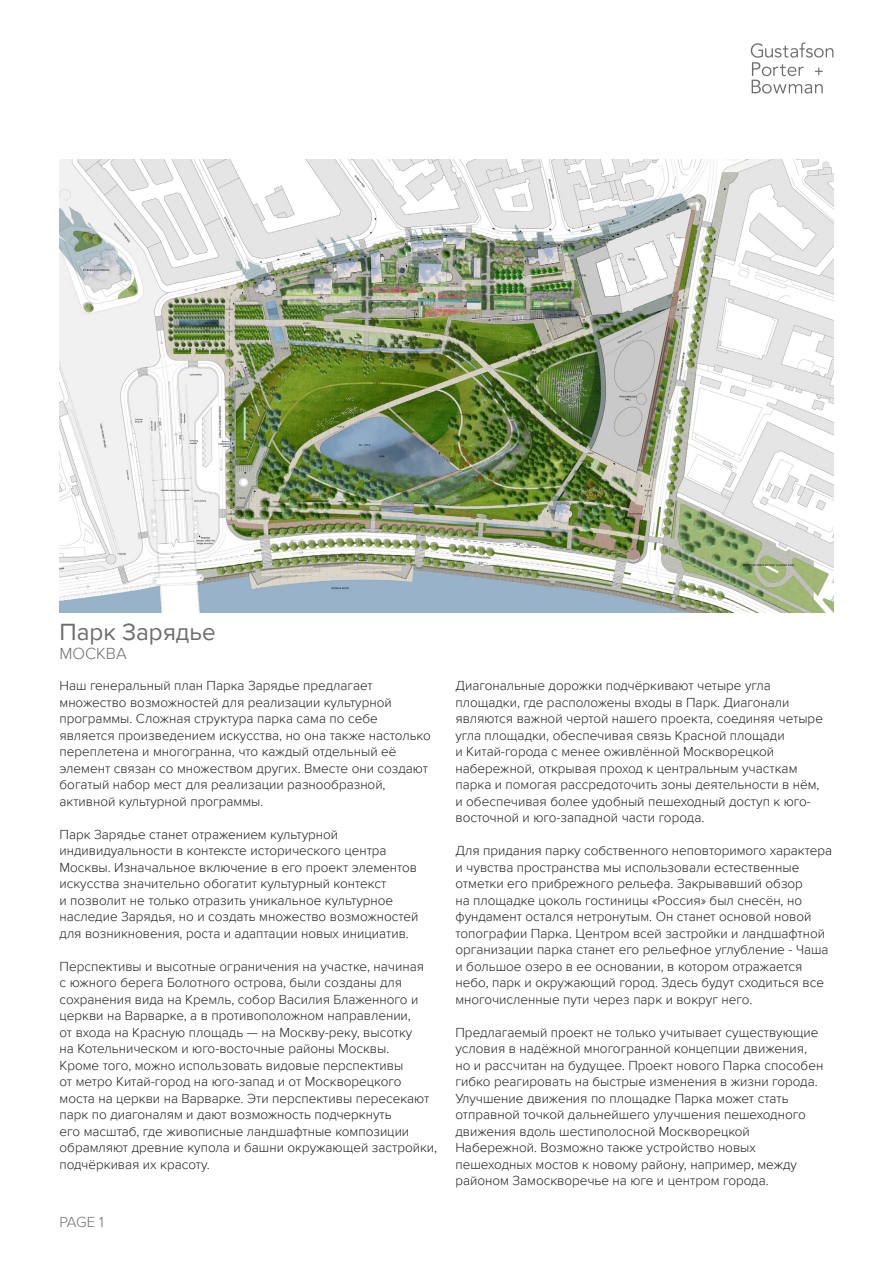
<style>
.page{position:relative;width:893px;height:1263px;background:#fff}
.page>*{position:absolute;margin:0;border:0;box-sizing:border-box;transform-origin:0 0}
.HEADING{font:24.15px "Proxima Nova";color:#6c6d70}
.HEADING_2{font:300 16.5px "Proxima Nova";color:#6c6d70}
.t1{font:300 15px "Proxima Nova";color:#6c6d70}
.BODY_TEXT{font:300 13.5px/16.5px "Proxima Nova";color:#231f20}
</style>
<div class="page">
<img style="left:60px;top:159px;width:773px;height:453px">
<svg style="left:751px;top:43px;width:82px;height:51px"></svg>
<p class="HEADING" style="left:60px;top:614px;width:158px">Парк Зарядье</p>
<p class="HEADING_2" style="left:60px;top:642px;width:69px">МОСКВА</p>
<p class="BODY_TEXT" style="left:60px;top:677px;width:373px">Наш генеральный план Парка Зарядье предлагает множество возможностей для реализации культурной программы. Сложная структура парка сама по себе является произведением искусства, но она также настолько переплетена и многогранна, что каждый отдельный её элемент связан со множеством других. Вместе они создают богатый набор мест для реализации разнообразной, активной культурной программы.</p>
<p class="BODY_TEXT" style="left:60px;top:825px;width:360px">Парк Зарядье станет отражением культурной индивидуальности в контексте исторического центра Москвы. Изначальное включение в его проект элементов искусства значительно обогатит культурный контекст<br>и позволит не только отразить уникальное культурное наследие Зарядья, но и создать множество возможностей для возникновения, роста и адаптации новых инициатив.</p>
<p class="BODY_TEXT" style="left:60px;top:957px;width:379px">Перспективы и высотные ограничения на участке, начиная<br>с южного берега Болотного острова, были созданы для сохранения вида на Кремль, собор Василия Блаженного и церкви на Варварке, а в противоположном направлении,<br>от входа на Красную площадь — на Москву-реку, высотку<br>на Котельническом и юго-восточные районы Москвы.<br>Кроме того, можно использовать видовые перспективы<br>от метро Китай-город на юго-запад и от Москворецкого моста на церкви на Варварке. Эти перспективы пересекают парк по диагоналям и дают возможность подчеркнуть<br>его масштаб, где живописные ландшафтные композиции обрамляют древние купола и башни окружающей застройки, подчёркивая их красоту.</p>
<p class="t1" style="left:60px;top:1211px;width:46px">PAGE 1</p>
<p class="BODY_TEXT" style="left:455px;top:677px;width:369px">Диагональные дорожки подчёркивают четыре угла площадки, где расположены входы в Парк. Диагонали являются важной чертой нашего проекта, соединяя четыре угла площадки, обеспечивая связь Красной площади<br>и Китай-города с менее оживлённой Москворецкой набережной, открывая проход к центральным участкам парка и помогая рассредоточить зоны деятельности в нём, и обеспечивая более удобный пешеходный доступ к юго&shy;восточной и юго-западной части города.</p>
<p class="BODY_TEXT" style="left:455px;top:842px;width:378px">Для придания парку собственного неповторимого характера и чувства пространства мы использовали естественные отметки его прибрежного рельефа. Закрывавший обзор<br>на площадке цоколь гостиницы «Россия» был снесён, но фундамент остался нетронутым. Он станет основой новой топографии Парка. Центром всей застройки и ландшафтной организации парка станет его рельефное углубление - Чаша и большое озеро в ее основании, в котором отражается небо, парк и окружающий город. Здесь будут сходиться все многочисленные пути через парк и вокруг него.</p>
<p class="BODY_TEXT" style="left:455px;top:1023px;width:369px">Предлагаемый проект не только учитывает существующие условия в надёжной многогранной концепции движения, но и рассчитан на будущее. Проект нового Парка способен гибко реагировать на быстрые изменения в жизни города.<br>Улучшение движения по площадке Парка может стать отправной точкой дальнейшего улучшения пешеходного движения вдоль шестиполосной Москворецкой Набережной. Возможно также устройство новых пешеходных мостов к новому району, например, между районом Замоскворечье на юге и центром города.</p>
</div>
